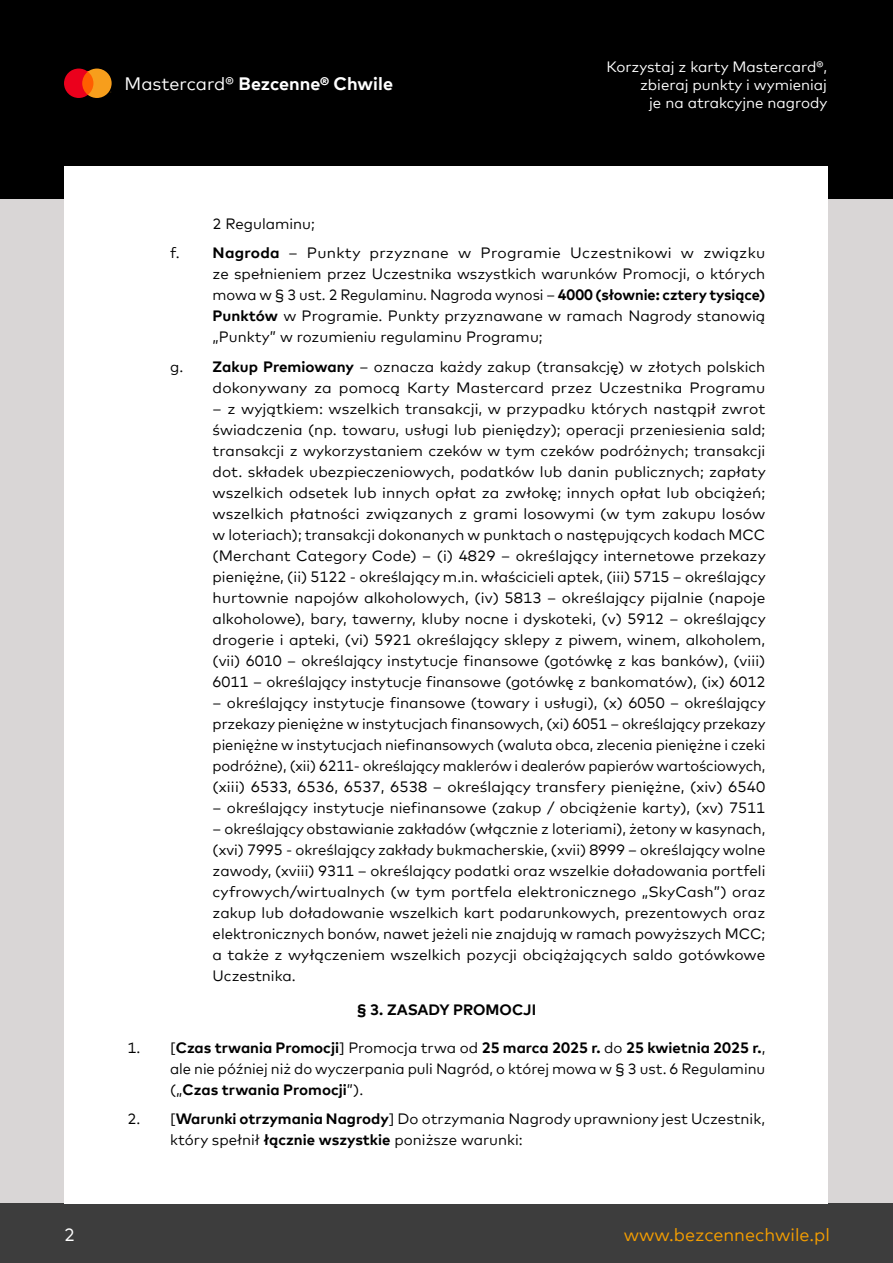
<style>
.page{position:relative;width:893px;height:1263px;background:#fff}
.page>*{position:absolute;margin:0;border:0;box-sizing:border-box;transform-origin:0 0}
.t1{font:700 18px "Mark Offc For MC";color:#fff}
.t2{font:18px "Mark Offc For MC";color:#f59e00}
.t3{font:18px "Mark Offc For MC";color:#fff}
.t4{font:15px/21px "Mark Offc For MC";color:#000;text-align:justify}
.t5{font:15px/18px "Mark Offc For MC";color:#fff;text-align:right}
.t6{font:15px/29.5px "Mark Offc For MC";letter-spacing:.02em;color:#000}
.t7{font:700 15px "Mark Offc For MC";color:#000}
.s1{font-weight:400}
.s2{font-weight:700}
</style>
<div class="page">
<div style="left:0;top:132px;width:893px;height:1095px;background:#d9d6d6"></div>
<div style="left:0;top:1203px;width:893px;height:60px;background:#3d3d3d"></div>
<div style="left:0;top:0;width:893px;height:198px;background:#000"></div>
<div style="left:65px;top:167px;width:763px;height:1036px;background:#fff"></div>
<svg style="left:64px;top:69px;width:48px;height:29px"></svg>
<p class="t1" style="left:124px;top:70px;width:270px"><span class="s1">Mastercard®</span> Bezcenne® Chwile</p>
<p class="t5" style="left:606px;top:57px;width:222px">Korzystaj z karty Mastercard®, zbieraj punkty i wymieniaj<br>je na atrakcyjne nagrody</p>
<p class="t6" style="left:170px;top:207px;width:597px;text-indent:43px">2 Regulaminu;<br>f. <span class="s2">Nagroda</span> – Punkty przyznane w Programie Uczestnikowi w związku</p>
<p class="t4" style="left:213px;top:262px;width:554px">ze spełnieniem przez Uczestnika wszystkich warunków Promocji, o których mowa w § 3 ust. 2 Regulaminu. Nagroda wynosi – <span class="s2">4000 (słownie: cztery tysiące)<br>Punktów</span> w Programie. Punkty przyznawane w ramach Nagrody stanowią „Punkty” w rozumieniu regulaminu Programu;</p>
<p class="t4" style="left:170px;top:355px;width:597px;text-align:right">g. <span class="s2">Zakup Premiowany</span> – oznacza każdy zakup (transakcję) w złotych polskich dokonywany za pomocą Karty Mastercard przez Uczestnika Programu</p>
<p class="t4" style="left:213px;top:397px;width:555px">– z wyjątkiem: wszelkich transakcji, w przypadku których nastąpił zwrot świadczenia (np. towaru, usługi lub pieniędzy); operacji przeniesienia sald; transakcji z wykorzystaniem czeków w tym czeków podróżnych; transakcji dot. składek ubezpieczeniowych, podatków lub danin publicznych; zapłaty wszelkich odsetek lub innych opłat za zwłokę; innych opłat lub obciążeń; wszelkich płatności związanych z grami losowymi (w tym zakupu losów w loteriach); transakcji dokonanych w punktach o następujących kodach MCC (Merchant Category Code) – (i) 4829 – określający internetowe przekazy pieniężne, (ii) 5122 - określający m.in. właścicieli aptek, (iii) 5715 – określający hurtownie napojów alkoholowych, (iv) 5813 – określający pijalnie (napoje alkoholowe), bary, tawerny, kluby nocne i dyskoteki, (v) 5912 – określający drogerie i apteki, (vi) 5921 określający sklepy z piwem, winem, alkoholem, (vii) 6010 – określający instytucje finansowe (gotówkę z kas banków), (viii)<br>6011 – określający instytucje finansowe (gotówkę z bankomatów), (ix) 6012</p>
<p class="t4" style="left:213px;top:691px;width:555px">– określający instytucje finansowe (towary i usługi), (x) 6050 – określający przekazy pieniężne w instytucjach finansowych, (xi) 6051 – określający przekazy pieniężne w instytucjach niefinansowych (waluta obca, zlecenia pieniężne i czeki podróżne), (xii) 6211- określający maklerów i dealerów papierów wartościowych, (xiii) 6533, 6536, 6537, 6538 – określający transfery pieniężne, (xiv) 6540</p>
<p class="t4" style="left:213px;top:796px;width:554px">– określający instytucje niefinansowe (zakup / obciążenie karty), (xv) 7511</p>
<p class="t4" style="left:213px;top:817px;width:554px">– określający obstawianie zakładów (włącznie z loteriami), żetony w kasynach, (xvi) 7995 - określający zakłady bukmacherskie, (xvii) 8999 – określający wolne zawody, (xviii) 9311 – określający podatki oraz wszelkie doładowania portfeli cyfrowych/wirtualnych (w tym portfela elektronicznego „SkyCash”) oraz zakup lub doładowanie wszelkich kart podarunkowych, prezentowych oraz elektronicznych bonów, nawet jeżeli nie znajdują w ramach powyższych MCC; a także z wyłączeniem wszelkich pozycji obciążających saldo gotówkowe Uczestnika.</p>
<p class="t7" style="left:357px;top:998px;width:181px">§ 3. ZASADY PROMOCJI</p>
<p class="t4" style="left:170px;top:1035px;width:597px;text-indent:-43px">1. [<span class="s2">Czas trwania Promocji</span>] Promocja trwa od <span class="s2">25 marca 2025 r.</span> do <span class="s2">25 kwietnia 2025 r.</span>, ale nie później niż do wyczerpania puli Nagród, o której mowa w § 3 ust. 6 Regulaminu („<span class="s2">Czas trwania Promocji</span>”).</p>
<p class="t4" style="left:170px;top:1107px;width:597px;text-indent:-43px">2. [<span class="s2">Warunki otrzymania Nagrody</span>] Do otrzymania Nagrody uprawniony jest Uczestnik, który spełnił <span class="s2">łącznie wszystkie</span> poniższe warunki:</p>
<p class="t3" style="left:64px;top:1221px;width:12px">2</p>
<p class="t2" style="left:624px;top:1221px;width:208px">www.bezcennechwile.pl</p>
</div>
